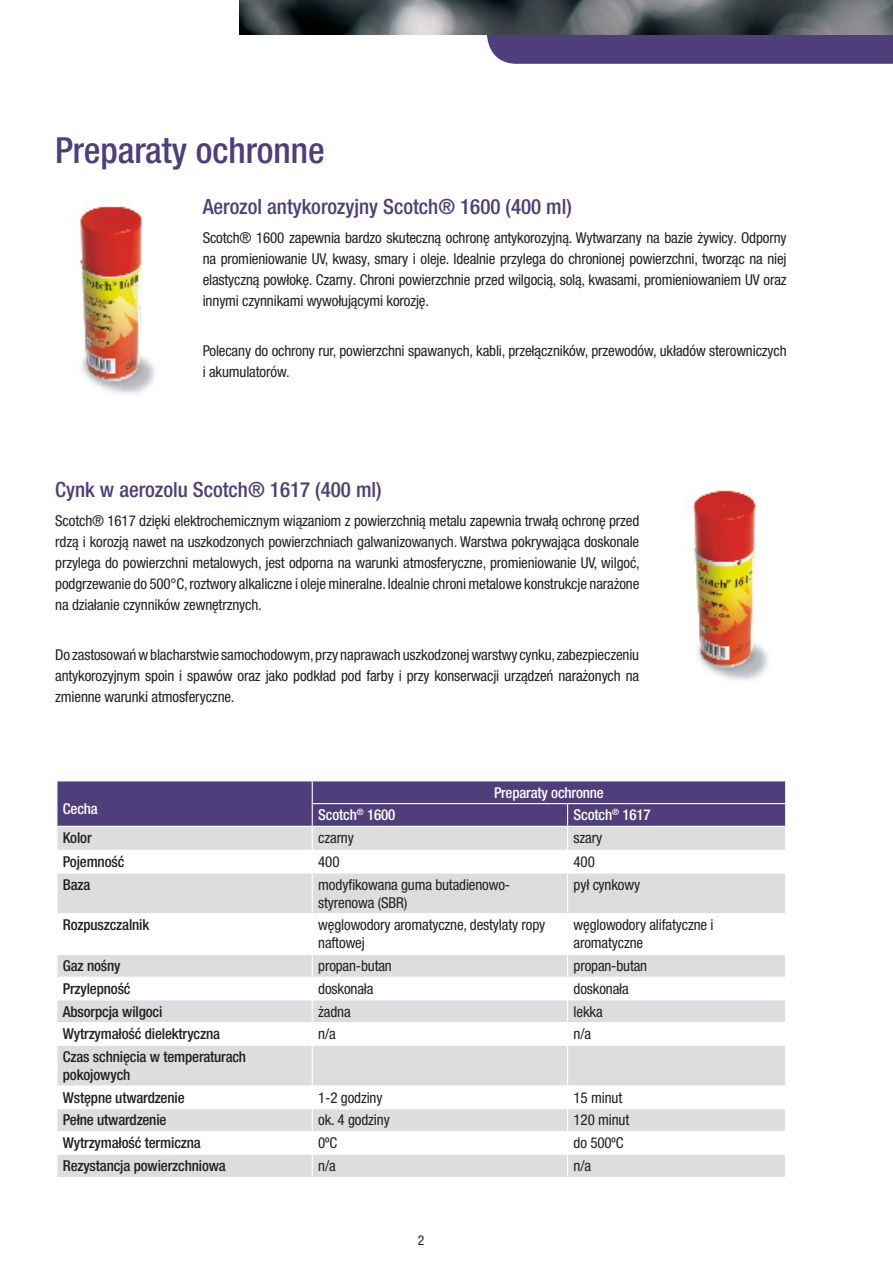
<style>
.page{position:relative;width:893px;height:1263px;background:#fff}
.page>*{position:absolute;margin:0;border:0;box-sizing:border-box;transform-origin:0 0}
.Заг{font:500 condensed 36px "Helvetica Neue LTW1 G";color:#4e3e7b}
.Заг-2{font:500 condensed 21px "Helvetica Neue LTW1 G";color:#4e3e7b}
.BodyBullet_HLC_9_9{font:condensed 15px/21px "Helvetica Neue LTW1 G";letter-spacing:-.01em;color:#231f20}
.BodyBullet_HLC_9_9-2{font:500 condensed 15px/18px "Helvetica Neue LTW1 G";letter-spacing:-.01em;color:#231f20}
.BodyBullet_HLC_9_9-3{font:500 condensed 15px "Helvetica Neue LTW1 G";letter-spacing:-.01em;color:#fff}
.BodyBullet_HLC_9_9-4{font:condensed 13.5px "Helvetica Neue LTW1 G";color:#231f20}
</style>
<div class="page">
<svg style="left:487px;top:34px;width:406px;height:30px;background:#51427c"></svg>
<img style="left:685px;top:490px;width:83px;height:190px">
<img style="left:79px;top:206px;width:76px;height:188px">
<svg style="left:57px;top:873px;width:728px;height:304px;fill:#dcdddf"></svg>
<svg style="left:57px;top:781px;width:729px;height:69px;background:#847aa1"></svg>
<hr style="left:312px;top:873px;width:1px;height:40px;background:#fff">
<hr style="left:567px;top:873px;width:1px;height:40px;background:#fff">
<hr style="left:56px;top:913px;width:256px;height:1px;background:#fff">
<hr style="left:312px;top:913px;width:256px;height:1px;background:#fff">
<hr style="left:312px;top:914px;width:1px;height:40px;background:#fff">
<hr style="left:568px;top:913px;width:218px;height:1px;background:#fff">
<hr style="left:567px;top:914px;width:1px;height:40px;background:#fff">
<hr style="left:56px;top:954px;width:256px;height:1px;background:#fff">
<hr style="left:312px;top:954px;width:256px;height:1px;background:#fff">
<hr style="left:568px;top:954px;width:218px;height:1px;background:#fff">
<hr style="left:56px;top:976px;width:256px;height:2px;background:#fff">
<hr style="left:312px;top:976px;width:256px;height:2px;background:#fff">
<hr style="left:568px;top:976px;width:218px;height:2px;background:#fff">
<hr style="left:56px;top:999px;width:256px;height:1px;background:#fff">
<hr style="left:312px;top:999px;width:256px;height:1px;background:#fff">
<hr style="left:568px;top:999px;width:218px;height:1px;background:#fff">
<hr style="left:56px;top:1022px;width:256px;height:1px;background:#fff">
<hr style="left:312px;top:1022px;width:256px;height:1px;background:#fff">
<svg style="left:312px;top:955px;width:1px;height:90px"></svg>
<hr style="left:568px;top:1022px;width:218px;height:1px;background:#fff">
<svg style="left:567px;top:955px;width:1px;height:90px"></svg>
<hr style="left:56px;top:1045px;width:256px;height:1px;background:#fff">
<hr style="left:312px;top:1045px;width:256px;height:1px;background:#fff">
<hr style="left:312px;top:1046px;width:1px;height:39px;background:#fff">
<hr style="left:568px;top:1045px;width:218px;height:1px;background:#fff">
<hr style="left:567px;top:1046px;width:1px;height:39px;background:#fff">
<hr style="left:56px;top:1085px;width:256px;height:1px;background:#fff">
<hr style="left:312px;top:1085px;width:256px;height:1px;background:#fff">
<hr style="left:568px;top:1085px;width:218px;height:1px;background:#fff">
<hr style="left:56px;top:1108px;width:256px;height:1px;background:#fff">
<hr style="left:312px;top:1108px;width:256px;height:1px;background:#fff">
<hr style="left:568px;top:1108px;width:218px;height:1px;background:#fff">
<hr style="left:56px;top:1131px;width:256px;height:1px;background:#fff">
<hr style="left:312px;top:1131px;width:256px;height:1px;background:#fff">
<hr style="left:568px;top:1131px;width:218px;height:1px;background:#fff">
<hr style="left:56px;top:1153px;width:256px;height:2px;background:#fff">
<hr style="left:312px;top:1153px;width:256px;height:2px;background:#fff">
<svg style="left:312px;top:1086px;width:1px;height:91px"></svg>
<hr style="left:568px;top:1153px;width:218px;height:2px;background:#fff">
<svg style="left:567px;top:1086px;width:1px;height:91px"></svg>
<img style="left:239px;top:0;width:654px;height:34px">
<p class="Заг" style="left:55px;top:128px;width:271px">Preparaty ochronne</p>
<p class="Заг-2" style="left:203px;top:194px;width:371px">Aerozol antykorozyjny Scotch® 1600 (400 ml)</p>
<p class="BodyBullet_HLC_9_9" style="left:203px;top:227px;width:585px;text-align:justify">Scotch® 1600 zapewnia bardzo skuteczną ochronę antykorozyjną. Wytwarzany na bazie żywicy. Odporny na promieniowanie UV, kwasy, smary i oleje. Idealnie przylega do chronionej powierzchni, tworząc na niej elastyczną powłokę. Czarny. Chroni powierzchnie przed wilgocią, solą, kwasami, promieniowaniem UV oraz innymi czynnikami wywołującymi korozję.</p>
<p class="BodyBullet_HLC_9_9" style="left:203px;top:340px;width:585px">Polecany do ochrony rur, powierzchni spawanych, kabli, przełączników, przewodów, układów sterowniczych i akumulatorów.</p>
<p class="Заг-2" style="left:55px;top:477px;width:328px">Cynk w aerozolu Scotch® 1617 (400 ml)</p>
<p class="BodyBullet_HLC_9_9" style="left:55px;top:510px;width:586px;text-align:justify">Scotch® 1617 dzięki elektrochemicznym wiązaniom z powierzchnią metalu zapewnia trwałą ochronę przed rdzą i korozją nawet na uszkodzonych powierzchniach galwanizowanych. Warstwa pokrywająca doskonale przylega do powierzchni metalowych, jest odporna na warunki atmosferyczne, promieniowanie UV, wilgoć, podgrzewanie do 500°C, roztwory alkaliczne i oleje mineralne. Idealnie chroni metalowe konstrukcje narażone na działanie czynników zewnętrznych.</p>
<p class="BodyBullet_HLC_9_9" style="left:55px;top:644px;width:585px;text-align:justify">Do zastosowań w blacharstwie samochodowym, przy naprawach uszkodzonej warstwy cynku, zabezpieczeniu antykorozyjnym spoin i spawów oraz jako podkład pod farby i przy konserwacji urządzeń narażonych na zmienne warunki atmosferyczne.</p>
<p class="BodyBullet_HLC_9_9-3" style="left:63px;top:799px;width:36px">Cecha</p>
<p class="BodyBullet_HLC_9_9-3" style="left:494px;top:783px;width:111px">Preparaty ochronne</p>
<p class="BodyBullet_HLC_9_9-3" style="left:318px;top:806px;width:79px">Scotch<sup>®</sup> 1600</p>
<p class="BodyBullet_HLC_9_9-3" style="left:574px;top:806px;width:79px">Scotch<sup>®</sup> 1617</p>
<p class="BodyBullet_HLC_9_9-2" style="left:63px;top:829px;width:30px">Kolor</p>
<p class="BodyBullet_HLC_9_9" style="left:318px;top:827px;width:37px">czarny</p>
<p class="BodyBullet_HLC_9_9" style="left:574px;top:827px;width:30px">szary</p>
<p class="BodyBullet_HLC_9_9-2" style="left:63px;top:853px;width:63px">Pojemność</p>
<p class="BodyBullet_HLC_9_9" style="left:318px;top:851px;width:23px">400</p>
<p class="BodyBullet_HLC_9_9" style="left:574px;top:851px;width:23px">400</p>
<p class="BodyBullet_HLC_9_9-2" style="left:63px;top:875px;width:29px">Baza</p>
<p class="BodyBullet_HLC_9_9" style="left:318px;top:875px;width:193px;line-height:18px">modyfikowana guma butadienowo&shy;styrenowa (SBR)</p>
<p class="BodyBullet_HLC_9_9" style="left:574px;top:874px;width:68px">pył cynkowy</p>
<p class="BodyBullet_HLC_9_9-2" style="left:63px;top:916px;width:88px">Rozpuszczalnik</p>
<p class="BodyBullet_HLC_9_9" style="left:318px;top:916px;width:228px;line-height:18px">węglowodory aromatyczne, destylaty ropy naftowej</p>
<p class="BodyBullet_HLC_9_9" style="left:574px;top:916px;width:141px;line-height:18px">węglowodory alifatyczne i aromatyczne</p>
<p class="BodyBullet_HLC_9_9-2" style="left:63px;top:957px;width:59px">Gaz nośny</p>
<p class="BodyBullet_HLC_9_9" style="left:318px;top:955px;width:75px">propan-butan</p>
<p class="BodyBullet_HLC_9_9" style="left:574px;top:955px;width:75px">propan-butan</p>
<p class="BodyBullet_HLC_9_9-2" style="left:63px;top:979px;width:69px">Przylepność</p>
<p class="BodyBullet_HLC_9_9" style="left:318px;top:978px;width:57px">doskonała</p>
<p class="BodyBullet_HLC_9_9" style="left:574px;top:978px;width:57px">doskonała</p>
<p class="BodyBullet_HLC_9_9-2" style="left:63px;top:1002px;width:101px">Absorpcja wilgoci</p>
<p class="BodyBullet_HLC_9_9" style="left:318px;top:1001px;width:34px">żadna</p>
<p class="BodyBullet_HLC_9_9" style="left:574px;top:1001px;width:31px">lekka</p>
<p class="BodyBullet_HLC_9_9-2" style="left:63px;top:1025px;width:159px">Wytrzymałość dielektryczna</p>
<p class="BodyBullet_HLC_9_9" style="left:318px;top:1023px;width:19px">n/a</p>
<p class="BodyBullet_HLC_9_9" style="left:574px;top:1023px;width:19px">n/a</p>
<p class="BodyBullet_HLC_9_9-2" style="left:63px;top:1048px;width:185px">Czas schnięcia w temperaturach pokojowych</p>
<p class="BodyBullet_HLC_9_9-2" style="left:63px;top:1088px;width:123px">Wstępne utwardzenie</p>
<p class="BodyBullet_HLC_9_9" style="left:318px;top:1087px;width:66px">1-2 godziny</p>
<p class="BodyBullet_HLC_9_9" style="left:574px;top:1087px;width:50px">15 minut</p>
<p class="BodyBullet_HLC_9_9-2" style="left:63px;top:1111px;width:105px">Pełne utwardzenie</p>
<p class="BodyBullet_HLC_9_9" style="left:318px;top:1110px;width:73px">ok. 4 godziny</p>
<p class="BodyBullet_HLC_9_9" style="left:574px;top:1110px;width:57px">120 minut</p>
<p class="BodyBullet_HLC_9_9-2" style="left:63px;top:1134px;width:139px">Wytrzymałość termiczna</p>
<p class="BodyBullet_HLC_9_9" style="left:318px;top:1132px;width:21px">0ºC</p>
<p class="BodyBullet_HLC_9_9" style="left:574px;top:1132px;width:51px">do 500ºC</p>
<p class="BodyBullet_HLC_9_9-2" style="left:63px;top:1156px;width:164px">Rezystancja powierzchniowa</p>
<p class="BodyBullet_HLC_9_9" style="left:318px;top:1155px;width:19px">n/a</p>
<p class="BodyBullet_HLC_9_9" style="left:574px;top:1155px;width:19px">n/a</p>
<p class="BodyBullet_HLC_9_9-4" style="left:418px;top:1233px;width:8px">2</p>
</div>
